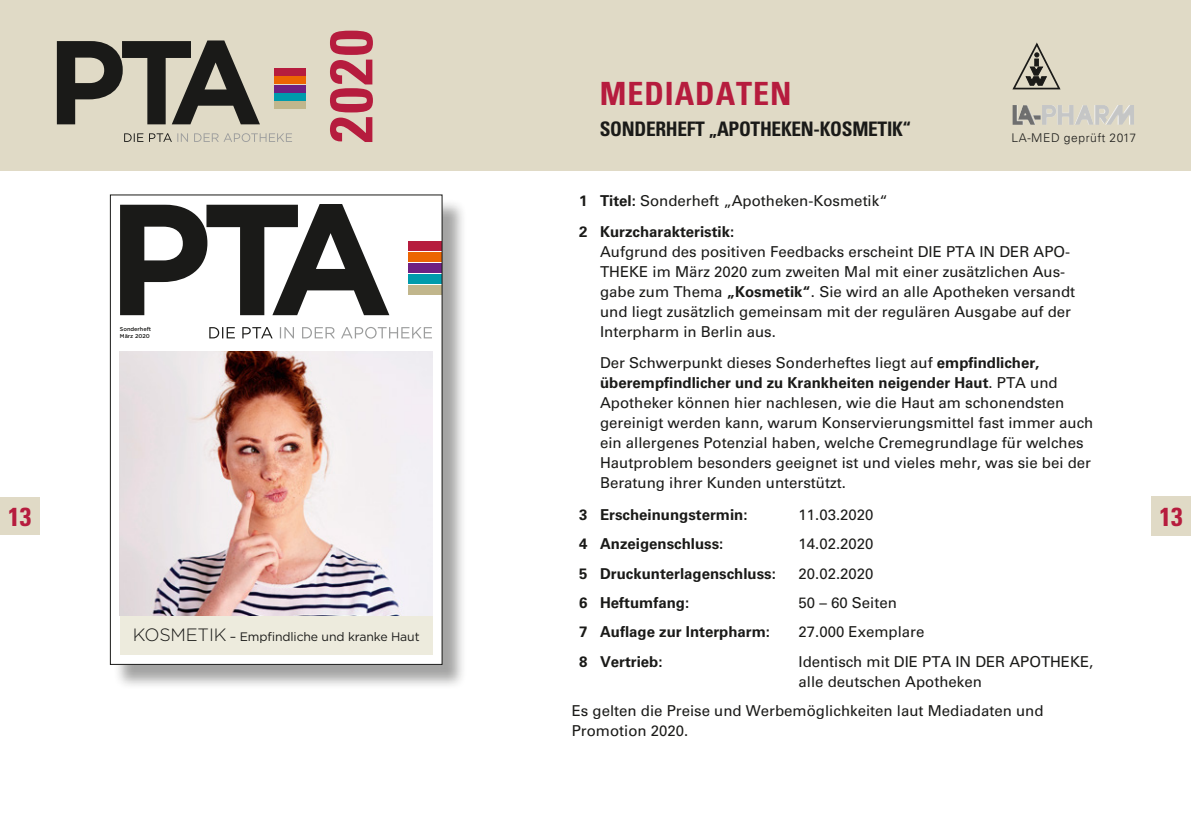
<style>
.page{position:relative;width:1191px;height:840px;background:#fff}
.page>*{position:absolute;margin:0;border:0;box-sizing:border-box;transform-origin:0 0}
.t1{font:700 condensed 60px "Univers LT Std";color:#b61c3e}
.t2{font:700 condensed 32px "Univers LT Std";letter-spacing:.03em;color:#b61c3e}
.t3{font:700 condensed 26px "Univers LT Std";color:#b61c3e}
.t4{font:700 condensed 20px "Univers LT Std";letter-spacing:-.015em;color:#1a1a18}
.t5{font:15px/20px "Univers LT Std";color:#1a1a18}
.t6{font:700 15px "Univers LT Std";color:#1a1a18}
.t7{font:12.2px "Gotham";letter-spacing:-.01em;color:#1a1a18}
.t8{font:300 12px "Univers LT Std";letter-spacing:.05em;color:#1a1a18}
.t9{font:500 5.6px/7.2px "Gotham";color:#1a1a18}
.s1{font-weight:700}
.s2{font-weight:300;font-size:17.8px}
</style>
<div class="page">
<div style="left:0;top:497px;width:40px;height:37px;background:#e0dac6"></div>
<div style="left:1151px;top:496px;width:40px;height:40px;background:#e0dac6"></div>
<div style="left:113px;top:197px;width:354px;height:491px;background:#1a1a18;opacity:.4"></div>
<div style="left:110px;top:195px;width:332px;height:469px;background:#fff"></div>
<div style="left:409px;top:241px;width:33px;height:9px;background:#b61c3e"></div>
<div style="left:409px;top:252px;width:33px;height:9px;background:#ec6502"></div>
<div style="left:409px;top:263px;width:33px;height:9px;background:#6f2082"></div>
<div style="left:409px;top:274px;width:33px;height:9px;background:#009bac"></div>
<div style="left:409px;top:285px;width:33px;height:9px;background:#c1b68c"></div>
<svg style="left:280px;top:327px;width:152px;height:11px"></svg>
<svg style="left:209px;top:327px;width:64px;height:11px"></svg>
<svg style="left:120px;top:204px;width:269px;height:111px"></svg>
<div style="left:120px;top:613px;width:312px;height:41px;background:#edebdd"></div>
<img style="left:120px;top:351px;width:312px;height:264px">
<div style="left:0;top:0;width:1191px;height:170px;background:#e0dac6"></div>
<div style="left:275px;top:68px;width:31px;height:7px;background:#b61c3e"></div>
<div style="left:275px;top:77px;width:31px;height:7px;background:#ec6502"></div>
<div style="left:275px;top:85px;width:31px;height:7px;background:#6f2082"></div>
<div style="left:275px;top:93px;width:31px;height:7px;background:#009bac"></div>
<div style="left:275px;top:102px;width:31px;height:7px;background:#c1b68c"></div>
<svg style="left:124px;top:133px;width:168px;height:9px"></svg>
<svg style="left:57px;top:41px;width:203px;height:83px"></svg>
<svg style="left:1012px;top:42px;width:49px;height:48px"></svg>
<img style="left:1105px;top:105px;width:24px;height:20px">
<h1 class="t1" style="left:314px;top:143px;width:115px;rotate:-90deg">2020</h1>
<h2 class="t2" style="left:600px;top:73px;width:193px">MEDIADATEN</h2>
<h3 class="t4" style="left:600px;top:116px;width:313px">SONDERHEFT „APOTHEKEN-KOSMETIK“</h3>
<p class="t8" style="left:1011px;top:130px;width:126px">LA-MED geprüft 2017</p>
<p class="t5" style="left:579px;top:184px;width:310px;line-height:31.4px"><span class="s1">1 Titel:</span> Sonderheft „Apotheken-Kosmetik“<br><span class="s1">2 Kurzcharakteristik:</span></p>
<p class="t5" style="left:600px;top:241px;width:477px">Aufgrund des positiven Feedbacks erscheint DIE PTA IN DER APO-THEKE im März 2020 zum zweiten Mal mit einer zusätzlichen Aus&shy;gabe zum Thema <span class="s1">„Kosmetik“</span>. Sie wird an alle Apotheken versandt und liegt zusätzlich gemeinsam mit der regulären Ausgabe auf der Interpharm in Berlin aus.</p>
<p class="t5" style="left:600px;top:353px;width:495px">Der Schwerpunkt dieses Sonderheftes liegt auf <span class="s1">empfindlicher, überempfindlicher und zu Krankheiten neigender Haut</span>. PTA und Apotheker können hier nachlesen, wie die Haut am schonendsten gereinigt werden kann, warum Konservierungsmittel fast immer auch ein allergenes Potenzial haben, welche Cremegrundlage für welches Hautproblem besonders geeignet ist und vieles mehr, was sie bei der Beratung ihrer Kunden unterstützt.</p>
<p class="t6" style="left:579px;top:505px;width:170px">3 Erscheinungstermin:</p>
<p class="t5" style="left:798px;top:504px;width:77px">11.03.2020</p>
<p class="t6" style="left:579px;top:535px;width:146px">4 Anzeigenschluss:</p>
<p class="t5" style="left:798px;top:533px;width:77px">14.02.2020</p>
<p class="t6" style="left:579px;top:564px;width:198px">5 Druckunterlagenschluss:</p>
<p class="t5" style="left:798px;top:563px;width:77px">20.02.2020</p>
<p class="t6" style="left:579px;top:593px;width:112px">6 Heftumfang:</p>
<p class="t5" style="left:798px;top:592px;width:100px">50 – 60 Seiten</p>
<p class="t6" style="left:579px;top:623px;width:192px">7 Auflage zur Interpharm:</p>
<p class="t5" style="left:798px;top:621px;width:127px">27.000 Exemplare</p>
<p class="t6" style="left:579px;top:652px;width:85px">8 Vertrieb:</p>
<p class="t5" style="left:798px;top:651px;width:296px">Identisch mit DIE PTA IN DER APOTHEKE, alle deutschen Apotheken</p>
<p class="t5" style="left:571px;top:700px;width:473px">Es gelten die Preise und Werbemöglichkeiten laut Mediadaten und<br>Promotion 2020.</p>
<p class="t9" style="left:120px;top:325px;width:33px">Sonderheft<br>März 2020</p>
<h3 class="t3" style="left:8px;top:500px;width:25px">13</h3>
<h3 class="t3" style="left:1159px;top:500px;width:25px">13</h3>
<p class="t7" style="left:133px;top:628px;width:288px"><span class="s2">KOSMETIK</span> – Empfindliche und kranke Haut</p>
</div>
